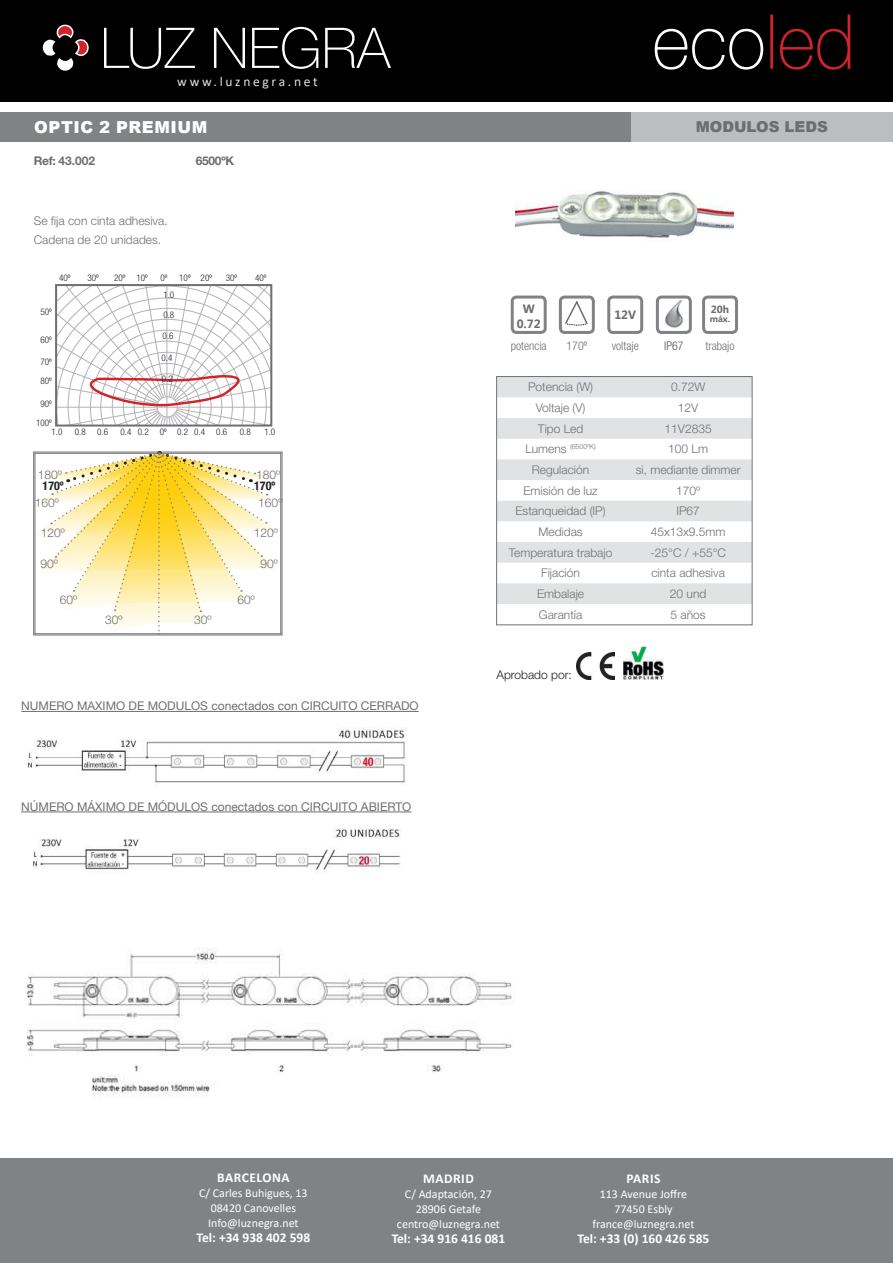
<style>
.page{position:relative;width:893px;height:1263px;background:#fff}
.page>*{position:absolute;margin:0;border:0;box-sizing:border-box;transform-origin:0 0}
.t1{font:900 16.5px "Arial";letter-spacing:.035em;color:#fff}
.t2{font:900 15px "Arial";color:#6c6d70}
.t3{font:700 13.5px "Calibri";color:#fff}
.t4{font:13.5px "Calibri";letter-spacing:.2em;color:#e1e2e4}
.t5{font:700 13.5px "Calibri";letter-spacing:.04em;color:#fff}
.t6{font:300 12px/18.6px "Helvetica Neue LT Std";color:#6f7073}
.t7{font:12px/15px "Calibri";color:#fff;text-align:center}
.t8{font:12px "Helvetica Neue LT Std";color:#6f7073}
.t9{font:300 12px "Helvetica Neue LT Std";color:#6c6d70}
.t10{font:300 condensed 12px "Helvetica Neue LT Std";color:#6f7073}
.t11{font:300 12px "Helvetica Neue LT Std";color:#231f20}
.t12{font:700 12px "Helvetica Neue LT Std";color:#6f7073}
.t13{font:700 12px "Khmer UI";color:#6c6d70}
.t14{font:700 condensed 12px "Helvetica Neue LT Std";color:#231f20}
.t15{font:700 12px "Helvetica Neue LT Std";letter-spacing:-.025em;color:#6c6d70}
.t16{font:300 condensed 12px "Helvetica Neue LT Std";color:#57585a}
.t17{font:700 10.5px "Khmer UI";color:#6c6d70}
.t18{font:300 condensed 9.15px "Helvetica Neue LT Std";color:#231f20}
.t19{font:700 9px "Khmer UI";color:#6c6d70}
.t20{font:300 7.05px "Helvetica Neue LT Std";color:#6f7073}
.s1{color:#6c6d70}
.s2{font-size:12px}
</style>
<div class="page">
<div style="left:0;top:0;width:893px;height:102px;background:#000"></div>
<svg style="left:43px;top:24px;width:46px;height:47px"></svg>
<svg style="left:104px;top:27px;width:287px;height:42px"></svg>
<svg style="left:770px;top:15px;width:80px;height:55px"></svg>
<svg style="left:655px;top:29px;width:108px;height:41px"></svg>
<svg style="left:498px;top:378px;width:252px;height:226px;fill:#e1e2e4"></svg>
<div style="left:496px;top:376px;width:256px;height:249px;border:1px solid #6f7073"></div>
<img style="left:577px;top:653px;width:37px;height:26px">
<img style="left:624px;top:646px;width:39px;height:33px">
<div style="left:511px;top:296px;width:36px;height:38px;border:3px solid #808285;border-radius:4px"></div>
<div style="left:607px;top:296px;width:36px;height:38px;border:3px solid #808285;border-radius:4px"></div>
<div style="left:702px;top:296px;width:36px;height:38px;border:3px solid #808285;border-radius:4px"></div>
<div style="left:559px;top:296px;width:36px;height:38px;border:3px solid #808285;border-radius:4px"></div>
<svg style="left:564px;top:299px;width:25px;height:27px"></svg>
<div style="left:656px;top:296px;width:36px;height:38px;border:3px solid #808285;border-radius:4px"></div>
<img style="left:665px;top:300px;width:19px;height:28px">
<svg style="left:33px;top:451px;width:244px;height:184px"></svg>
<hr style="left:21px;top:711px;width:398px;height:1px;background:#6f7073">
<hr style="left:21px;top:812px;width:390px;height:1px;background:#6f7073">
<img style="left:27px;top:727px;width:380px;height:56px">
<img style="left:33px;top:828px;width:368px;height:44px">
<img style="left:516px;top:190px;width:217px;height:48px">
<img style="left:26px;top:948px;width:488px;height:150px">
<div style="left:631px;top:112px;width:262px;height:30px;background:#bcbdc0"></div>
<div style="left:0;top:112px;width:631px;height:30px;background:#808285"></div>
<div style="left:0;top:1159px;width:893px;height:104px;background:#808285"></div>
<div style="left:55px;top:284px;width:217px;height:143px;border:2px solid #6f7073"></div>
<svg style="left:56px;top:285px;width:215px;height:141px"></svg>
<p class="t4" style="left:177px;top:73px;width:142px">www.luznegra.net</p>
<h1 class="t1" style="left:34px;top:115px;width:175px">OPTIC 2 PREMIUM</h1>
<p class="t2" style="left:696px;top:116px;width:134px">MODULOS LEDS</p>
<p class="t12" style="left:34px;top:154px;width:63px"><span class="s1">Ref:</span> 43.002</p>
<p class="t15" style="left:196px;top:154px;width:40px">6500ºK</p>
<p class="t6" style="left:34px;top:211px;width:135px">Se fija con cinta adhesiva.<br>Cadena de 20 unidades.</p>
<p class="t18" style="left:59px;top:272px;width:13px">40º</p>
<p class="t18" style="left:87px;top:272px;width:13px">30º</p>
<p class="t18" style="left:114px;top:272px;width:35px">20º 10º</p>
<p class="t18" style="left:160px;top:272px;width:8px">0º</p>
<p class="t18" style="left:179px;top:272px;width:34px">10º 20º</p>
<p class="t18" style="left:226px;top:272px;width:13px">30º</p>
<p class="t18" style="left:255px;top:272px;width:13px">40º</p>
<p class="t18" style="left:163px;top:289px;width:12px">1.0</p>
<p class="t18" style="left:163px;top:309px;width:12px">0.8</p>
<p class="t18" style="left:163px;top:331px;width:12px">0.6</p>
<p class="t18" style="left:162px;top:352px;width:12px">0.4</p>
<p class="t18" style="left:162px;top:373px;width:12px">0.2</p>
<p class="t18" style="left:41px;top:307px;width:13px">50º</p>
<p class="t18" style="left:41px;top:334px;width:13px">60º</p>
<p class="t18" style="left:41px;top:356px;width:13px">70º</p>
<p class="t18" style="left:41px;top:376px;width:13px">80º</p>
<p class="t18" style="left:41px;top:398px;width:13px">90º</p>
<p class="t18" style="left:36px;top:418px;width:17px">100º</p>
<p class="t18" style="left:52px;top:427px;width:12px">1.0</p>
<p class="t18" style="left:75px;top:427px;width:12px">0.8</p>
<p class="t18" style="left:97px;top:427px;width:12px">0.6</p>
<p class="t18" style="left:120px;top:427px;width:108px">0.4 0.2 0º 0.2 0.4 0.6</p>
<p class="t18" style="left:240px;top:427px;width:12px">0.8</p>
<p class="t18" style="left:264px;top:427px;width:12px">1.0</p>
<p class="t9" style="left:38px;top:467px;width:26px">180º</p>
<p class="t14" style="left:43px;top:478px;width:23px">170º</p>
<p class="t14" style="left:254px;top:478px;width:23px">170º</p>
<p class="t9" style="left:256px;top:467px;width:26px">180º</p>
<p class="t6" style="left:35px;top:493px;width:26px">160º</p>
<p class="t6" style="left:258px;top:493px;width:26px">160º</p>
<p class="t9" style="left:41px;top:525px;width:26px">120º</p>
<p class="t9" style="left:254px;top:525px;width:26px">120º</p>
<p class="t9" style="left:40px;top:556px;width:19px">90º</p>
<p class="t9" style="left:261px;top:556px;width:19px">90º</p>
<p class="t9" style="left:60px;top:592px;width:19px">60º</p>
<p class="t9" style="left:105px;top:613px;width:19px">30º</p>
<p class="t9" style="left:194px;top:613px;width:19px">30º</p>
<p class="t9" style="left:237px;top:592px;width:19px">60º</p>
<p class="t8" style="left:21px;top:699px;width:399px">NUMERO MAXIMO DE MODULOS conectados con CIRCUITO CERRADO</p>
<p class="t8" style="left:21px;top:799px;width:392px">NÚMERO MÁXIMO DE MÓDULOS conectados con CIRCUITO ABIERTO</p>
<p class="t13" style="left:523px;top:302px;width:14px">W</p>
<p class="t13" style="left:517px;top:317px;width:25px">0.72</p>
<p class="t13" style="left:614px;top:308px;width:23px">12V</p>
<p class="t17" style="left:711px;top:303px;width:20px">20h</p>
<p class="t19" style="left:710px;top:314px;width:22px">máx.</p>
<p class="t10" style="left:511px;top:338px;width:37px">potencia</p>
<p class="t10" style="left:567px;top:338px;width:22px">170º</p>
<p class="t10" style="left:612px;top:338px;width:29px">voltaje</p>
<p class="t16" style="left:664px;top:338px;width:21px">IP67</p>
<p class="t10" style="left:705px;top:338px;width:31px">trabajo</p>
<p class="t6" style="left:528px;top:377px;width:67px">Potencia (W)</p>
<p class="t6" style="left:671px;top:377px;width:36px">0.72W</p>
<p class="t6" style="left:536px;top:398px;width:51px">Voltaje (V)</p>
<p class="t6" style="left:678px;top:398px;width:22px">12V</p>
<p class="t6" style="left:538px;top:419px;width:47px">Tipo Led</p>
<p class="t6" style="left:665px;top:419px;width:49px">11V2835</p>
<p class="t20" style="left:525px;top:442px;width:72px"><span class="s2">Lumens</span> (6500ºK)</p>
<p class="t6" style="left:668px;top:439px;width:41px">100 Lm</p>
<p class="t6" style="left:532px;top:460px;width:59px">Regulación</p>
<p class="t6" style="left:636px;top:460px;width:106px">si, mediante dimmer</p>
<p class="t6" style="left:523px;top:481px;width:76px">Emisión de luz</p>
<p class="t6" style="left:676px;top:481px;width:26px">170º</p>
<p class="t6" style="left:515px;top:501px;width:92px">Estanqueidad (IP)</p>
<p class="t6" style="left:676px;top:501px;width:25px">IP67</p>
<p class="t6" style="left:538px;top:522px;width:46px">Medidas</p>
<p class="t6" style="left:651px;top:522px;width:76px">45x13x9.5mm</p>
<p class="t6" style="left:509px;top:543px;width:105px">Temperatura trabajo</p>
<p class="t6" style="left:650px;top:543px;width:77px">-25°C / +55°C</p>
<p class="t6" style="left:541px;top:563px;width:40px">Fijación</p>
<p class="t6" style="left:651px;top:563px;width:75px">cinta adhesiva</p>
<p class="t6" style="left:537px;top:584px;width:49px">Embalaje</p>
<p class="t6" style="left:670px;top:584px;width:38px">20 und</p>
<p class="t6" style="left:539px;top:605px;width:45px">Garantía</p>
<p class="t6" style="left:671px;top:605px;width:37px">5 años</p>
<p class="t11" style="left:496px;top:668px;width:77px">Aprobado por:</p>
<p class="t5" style="left:217px;top:1168px;width:74px">BARCELONA</p>
<p class="t7" style="left:199px;top:1185px;width:110px">C/ Carles Buhigues, 13<br>08420 Canovelles<br>Info@luznegra.net</p>
<p class="t3" style="left:197px;top:1228px;width:115px">Tel: +34 938 402 598</p>
<p class="t3" style="left:423px;top:1169px;width:52px">MADRID</p>
<p class="t7" style="left:397px;top:1186px;width:104px">C/ Adaptación, 27<br>28906 Getafe centro@luznegra.net</p>
<p class="t3" style="left:392px;top:1229px;width:115px">Tel: +34 916 416 081</p>
<p class="t3" style="left:626px;top:1169px;width:36px">PARIS</p>
<p class="t7" style="left:592px;top:1186px;width:104px">113 Avenue Joffre<br>77450 Esbly france@luznegra.net</p>
<p class="t3" style="left:577px;top:1229px;width:133px">Tel: +33 (0) 160 426 585</p>
</div>
